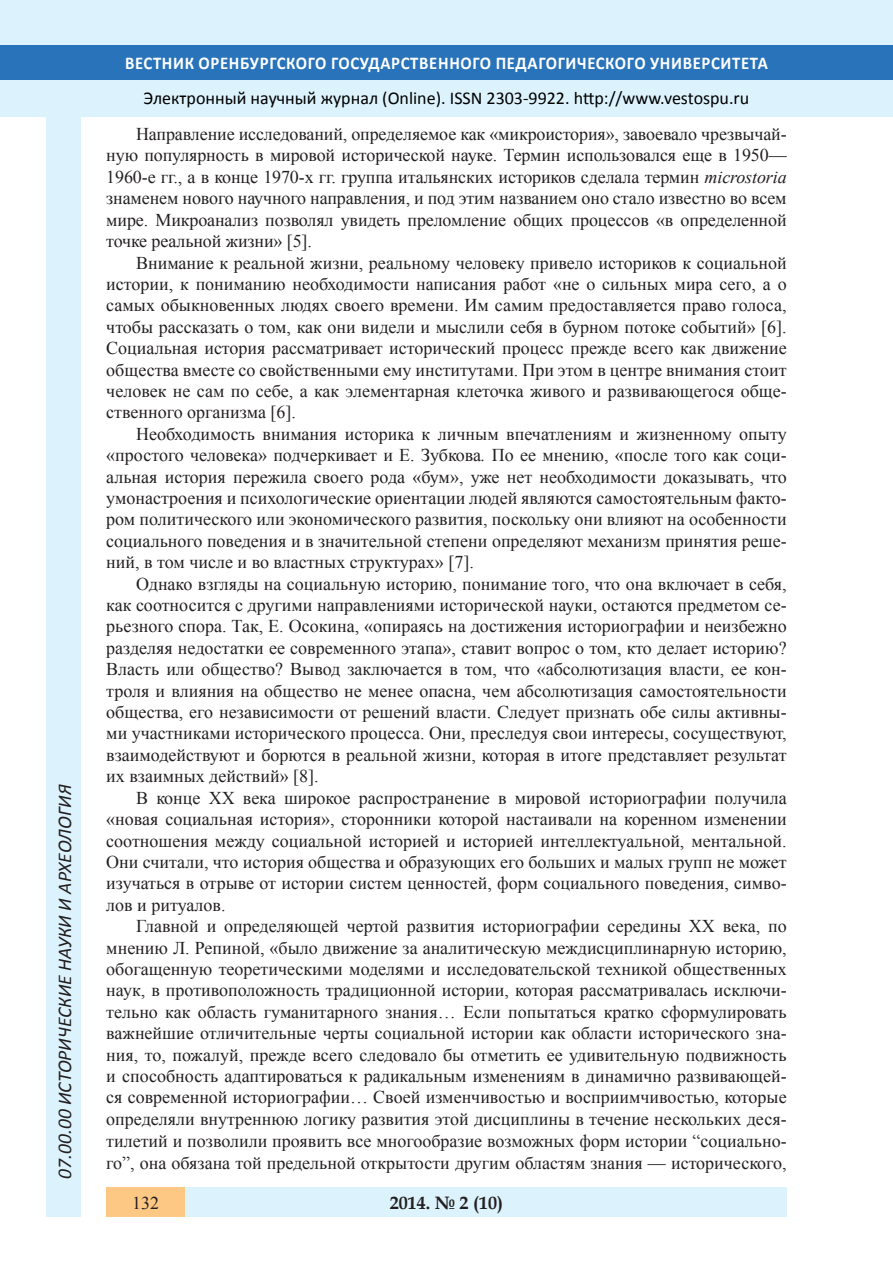
<style>
.page{position:relative;width:893px;height:1263px;background:#fff}
.page>*{position:absolute;margin:0;border:0;box-sizing:border-box;transform-origin:0 0}
.t1{font:italic 19.5px "Calibri";color:#231f20}
.Стиль2{font:18px/21.5px "Times New Roman";color:#231f20;text-align:justify}
.t2{font:18px "Calibri";color:#000}
.t3{font:700 18px "Calibri";letter-spacing:.04em;color:#fff;scale:.93 1}
.t4{font:700 18px "Book Antiqua";color:#231f20}
.s1{font-style:italic}
</style>
<div class="page">
<div style="left:0;top:0;width:893px;height:116px;background:#dcf2fc"></div>
<div style="left:0;top:45px;width:893px;height:34px;background:#2873ba"></div>
<div style="left:106px;top:1188px;width:681px;height:29px;background:#dcf2fc"></div>
<div style="left:106px;top:1188px;width:79px;height:29px;background:#fdc784"></div>
<div style="left:47px;top:116px;width:34px;height:1101px;background:#dcf2fc"></div>
<p class="t1" style="left:51px;top:1179px;width:395px;rotate:-90deg">07.00.00 ИСТОРИЧЕСКИЕ НАУКИ И АРХЕОЛОГИЯ</p>
<p class="t3" style="left:125px;top:50px;width:693px">ВЕСТНИК ОРЕНБУРГСКОГО ГОСУДАРСТВЕННОГО ПЕДАГОГИЧЕСКОГО УНИВЕРСИТЕТА</p>
<p class="t2" style="left:144px;top:85px;width:607px">Электронный научный журнал (Online). ISSN 2303-9922. http://www.vestospu.ru</p>
<p class="Стиль2" style="left:106px;top:123px;width:682px;text-indent:30px">Направление исследований, определяемое как «микроистория», завоевало чрезвычай&shy;ную популярность в мировой исторической науке. Термин использовался еще в 1950— 1960-е гг., а в конце 1970-х гг. группа итальянских историков сделала термин <span class="s1">microstoria </span>знаменем нового научного направления, и под этим названием оно стало известно во всем мире. Микроанализ позволял увидеть преломление общих процессов «в определенной точке реальной жизни» [5].</p>
<p class="Стиль2" style="left:106px;top:251px;width:682px;text-indent:30px">Внимание к реальной жизни, реальному человеку привело историков к социальной истории, к пониманию необходимости написания работ «не о сильных мира сего, а о самых обыкновенных людях своего времени. Им самим предоставляется право голоса, чтобы рассказать о том, как они видели и мыслили себя в бурном потоке событий» [6].<br>Социальная история рассматривает исторический процесс прежде всего как движение общества вместе со свойственными ему институтами. При этом в центре внимания стоит человек не сам по себе, а как элементарная клеточка живого и развивающегося обще&shy;ственного организма [6].</p>
<p class="Стиль2" style="left:106px;top:422px;width:682px;text-indent:30px">Необходимость внимания историка к личным впечатлениям и жизненному опыту «простого человека» подчеркивает и Е. Зубкова<span class="s1">.</span> По ее мнению, «после того как соци&shy;альная история пережила своего рода «бум», уже нет необходимости доказывать, что умонастроения и психологические ориентации людей являются самостоятельным факто&shy;ром политического или экономического развития, поскольку они влияют на особенности социального поведения и в значительной степени определяют механизм принятия реше&shy;ний, в том числе и во властных структурах» [7].</p>
<p class="Стиль2" style="left:106px;top:572px;width:682px;text-indent:30px">Однако взгляды на социальную историю, понимание того, что она включает в себя, как соотносится с другими направлениями исторической науки, остаются предметом се&shy;рьезного спора. Так, Е. Осокина, «опираясь на достижения историографии и неизбежно разделяя недостатки ее современного этапа», ставит вопрос о том, кто делает историю?<br>Власть или общество? Вывод заключается в том, что «абсолютизация власти, ее кон&shy;троля и влияния на общество не менее опасна, чем абсолютизация самостоятельности общества, его независимости от решений власти. Следует признать обе силы активны&shy;ми участниками исторического процесса. Они, преследуя свои интересы, сосуществуют, взаимодействуют и борются в реальной жизни, которая в итоге представляет результат их взаимных действий» [8].</p>
<p class="Стиль2" style="left:106px;top:786px;width:682px;text-indent:30px">В конце ХХ века широкое распространение в мировой историографии получила «новая социальная история», сторонники которой настаивали на коренном изменении соотношения между социальной историей и историей интеллектуальной, ментальной.<br>Они считали, что история общества и образующих его больших и малых групп не может изучаться в отрыве от истории систем ценностей, форм социального поведения, симво&shy;лов и ритуалов.</p>
<p class="Стиль2" style="left:106px;top:915px;width:682px;text-indent:30px">Главной и определяющей чертой развития историографии середины XX века, по мнению Л. Репиной, «было движение за аналитическую междисциплинарную историю, обогащенную теоретическими моделями и исследовательской техникой общественных наук, в противоположность традиционной истории, которая рассматривалась исключи&shy;тельно как область гуманитарного знания… Если попытаться кратко сформулировать важнейшие отличительные черты социальной истории как области исторического зна&shy;ния, то, пожалуй, прежде всего следовало бы отметить ее удивительную подвижность и способность адаптироваться к радикальным изменениям в динамично развивающей&shy;ся современной историографии… Своей изменчивостью и восприимчивостью, которые определяли внутреннюю логику развития этой дисциплины в течение нескольких деся&shy;тилетий и позволили проявить все многообразие возможных форм истории “социально&shy;го”, она обязана той предельной открытости другим областям знания — исторического,</p>
<p class="Стиль2" style="left:132px;top:1191px;width:28px">132</p>
<p class="t4" style="left:390px;top:1190px;width:115px">2014. № 2 (10)</p>
</div>
